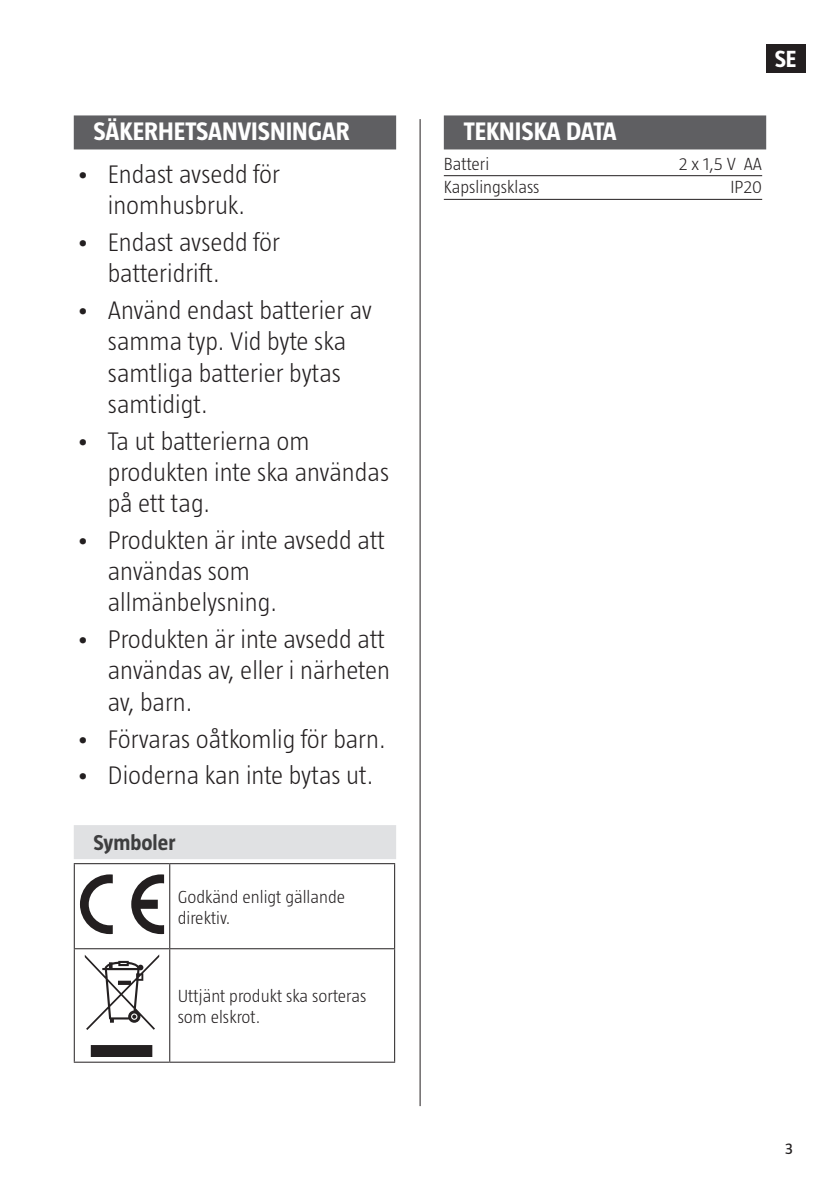
<style>
.page{position:relative;width:840px;height:1191px;background:#fff}
.page>*{position:absolute;margin:0;border:0;box-sizing:border-box;transform-origin:0 0}
.t1{font:300 26px/31.2px "Taz";color:#231f20}
.t2{font:700 26px "Taz";color:#fff}
.t3{font:700 24px "Taz";color:#fff}
.t4{font:700 22px "Taz";color:#3e3e3f}
.t5{font:300 18px/21.6px "Taz";color:#231f20}
.t6{font:16px "Taz";color:#231f20}
</style>
<div class="page">
<div style="left:765px;top:44px;width:39px;height:28px;background:#231f20"></div>
<hr style="left:419px;top:119px;width:1px;height:987px;background:#231f20">
<div style="left:443px;top:115px;width:322px;height:34px;background:#5f5f62"></div>
<hr style="left:443px;top:175px;width:318px;height:1px;background:#231f20">
<hr style="left:443px;top:199px;width:318px;height:1px;background:#231f20">
<div style="left:74px;top:115px;width:322px;height:34px;background:#5f5f62"></div>
<div style="left:74px;top:825px;width:322px;height:34px;background:#e0e1e3"></div>
<hr style="left:74px;top:863px;width:96px;height:1px;background:#231f20">
<hr style="left:74px;top:864px;width:1px;height:84px;background:#231f20">
<hr style="left:170px;top:863px;width:225px;height:1px;background:#231f20">
<hr style="left:169px;top:864px;width:1px;height:84px;background:#231f20">
<hr style="left:394px;top:864px;width:1px;height:84px;background:#231f20">
<hr style="left:74px;top:948px;width:96px;height:1px;background:#231f20">
<hr style="left:74px;top:949px;width:1px;height:112px;background:#231f20">
<hr style="left:170px;top:948px;width:225px;height:1px;background:#231f20">
<hr style="left:169px;top:949px;width:1px;height:112px;background:#231f20">
<hr style="left:394px;top:949px;width:1px;height:112px;background:#231f20">
<hr style="left:74px;top:1061px;width:96px;height:1px;background:#231f20">
<hr style="left:170px;top:1061px;width:225px;height:1px;background:#231f20">
<svg style="left:80px;top:874px;width:33px;height:60px"></svg>
<svg style="left:131px;top:874px;width:33px;height:60px"></svg>
<svg style="left:85px;top:954px;width:74px;height:102px"></svg>
<p class="t2" style="left:94px;top:117px;width:258px">SÄKERHETSANVISNINGAR</p>
<p class="t1" style="left:76px;top:158px;width:206px;text-align:center">• Endast avsedd för inomhusbruk.</p>
<p class="t1" style="left:108px;top:226px;width:174px;text-indent:-32px">• Endast avsedd för batteridrift.</p>
<p class="t1" style="left:108px;top:294px;width:265px;text-indent:-32px">• Använd endast batterier av samma typ. Vid byte ska samtliga batterier bytas samtidigt.</p>
<p class="t1" style="left:108px;top:425px;width:283px;text-indent:-32px">• Ta ut batterierna om produkten inte ska användas på ett tag.</p>
<p class="t1" style="left:108px;top:524px;width:279px;text-indent:-32px">• Produkten är inte avsedd att användas som allmänbelysning.</p>
<p class="t1" style="left:108px;top:623px;width:283px;text-indent:-32px">• Produkten är inte avsedd att användas av, eller i närheten av, barn.</p>
<p class="t1" style="left:76px;top:723px;width:311px">• Förvaras oåtkomlig för barn.</p>
<p class="t1" style="left:76px;top:759px;width:299px">• Dioderna kan inte bytas ut.</p>
<p class="t4" style="left:94px;top:829px;width:83px">Symboler</p>
<p class="t5" style="left:178px;top:885px;width:169px">Godkänd enligt gällande direktiv.</p>
<p class="t5" style="left:178px;top:984px;width:190px">Uttjänt produkt ska sorteras som elskrot.</p>
<p class="t3" style="left:774px;top:45px;width:23px">SE</p>
<p class="t2" style="left:463px;top:117px;width:154px">TEKNISKA DATA</p>
<p class="t5" style="left:443px;top:153px;width:47px">Batteri</p>
<p class="t5" style="left:678px;top:153px;width:85px">2 x 1,5 V AA</p>
<p class="t5" style="left:443px;top:176px;width:97px">Kapslingsklass</p>
<p class="t5" style="left:730px;top:176px;width:33px">IP20</p>
<p class="t6" style="left:784px;top:1139px;width:9px">3</p>
</div>
